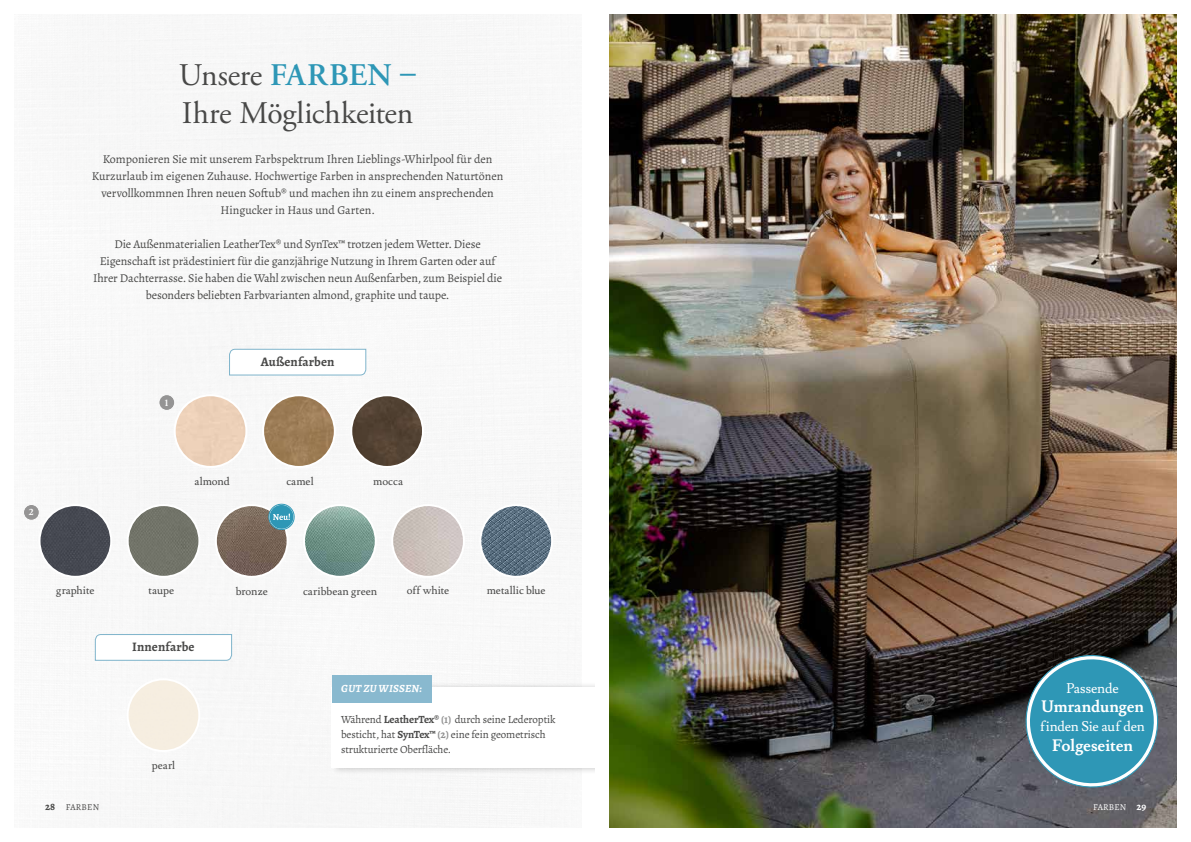
<style>
.page{position:relative;width:1191px;height:842px;background:#fff}
.page>*{position:absolute;margin:0;border:0;box-sizing:border-box;transform-origin:0 0}
.t1{font:31.5px/38px "Adobe Garamond Pro";letter-spacing:-.01em;color:#484847}
.t2{font:700 16.3px "Lusitana";letter-spacing:-.015em;color:#fff}
.t3{font:13.9px "Lusitana";letter-spacing:-.015em;color:#fff}
.t4{font:700 13px "Alegreya";letter-spacing:.01em;color:#484847}
.t5{font:12px/17px "Alegreya";letter-spacing:-.01em;color:#484847;text-align:center}
.t6{font:11px/15px "Alegreya";letter-spacing:-.01em;color:#484847}
.t7{font:11px "Lusitana";color:#484847}
.t8{font:italic 700 11px "Alegreya";letter-spacing:.02em;color:#fff}
.t9{font:9px "Alegreya";color:#484847}
.t10{font:9px "Alegreya";letter-spacing:.02em;color:#fff}
.t11{font:700 9px "Lusitana";color:#fff}
.s1{font-weight:600;color:#2e97b6}
.s2{font-weight:700;font-size:10.5px}
.s3{font-weight:700}
.s4{font-weight:700;color:#919191}
</style>
<div class="page">
<div style="left:331px;top:681px;width:287px;height:94px;background:#000;opacity:.2"></div>
<div style="left:331px;top:687px;width:275px;height:81px;background:#fff"></div>
<div style="left:331px;top:675px;width:100px;height:28px;background:#89b9cf"></div>
<div style="left:595px;top:0;width:38px;height:842px;background:#fff"></div>
<svg style="left:158px;top:394px;width:17px;height:17px"></svg>
<svg style="left:23px;top:504px;width:17px;height:17px"></svg>
<svg style="left:229px;top:349px;width:137px;height:26px"></svg>
<div style="left:128px;top:679px;width:71px;height:72px;background:#f6eee0;border-radius:36px"></div>
<div style="left:127px;top:678px;width:73px;height:74px;border:2px solid #fff;border-radius:50%"></div>
<svg style="left:95px;top:634px;width:137px;height:26px"></svg>
<img style="left:609px;top:14px;width:567px;height:814px">
<svg style="left:1017px;top:647px;width:149px;height:147px"></svg>
<div style="left:175px;top:395px;width:71px;height:72px;background:#edd1b9;border-radius:36px"></div>
<div style="left:174px;top:394px;width:73px;height:74px;border:2px solid #fff;border-radius:50%"></div>
<img style="left:351px;top:395px;width:72px;height:72px;border-radius:36px">
<div style="left:350px;top:394px;width:74px;height:74px;border:2px solid #fff;border-radius:50%"></div>
<img style="left:263px;top:395px;width:72px;height:72px;border-radius:36px">
<div style="left:262px;top:394px;width:74px;height:74px;border:2px solid #fff;border-radius:50%"></div>
<img style="left:128px;top:505px;width:71px;height:72px;border-radius:36px">
<div style="left:127px;top:504px;width:73px;height:74px;border:2px solid #fff;border-radius:50%"></div>
<img style="left:216px;top:505px;width:71px;height:72px;border-radius:36px">
<div style="left:215px;top:504px;width:73px;height:74px;border:2px solid #fff;border-radius:50%"></div>
<img style="left:304px;top:505px;width:72px;height:72px;border-radius:36px">
<div style="left:303px;top:504px;width:74px;height:74px;border:2px solid #fff;border-radius:50%"></div>
<img style="left:39px;top:505px;width:72px;height:72px;border-radius:36px">
<div style="left:38px;top:504px;width:74px;height:74px;border:2px solid #fff;border-radius:50%"></div>
<img style="left:392px;top:505px;width:72px;height:72px;border-radius:36px">
<div style="left:391px;top:504px;width:74px;height:74px;border:2px solid #fff;border-radius:50%"></div>
<img style="left:480px;top:505px;width:72px;height:71px">
<div style="left:479px;top:504px;width:74px;height:74px;border:2px solid #fff;border-radius:50%"></div>
<svg style="left:267px;top:502px;width:29px;height:29px"></svg>
<p class="t1" style="left:179px;top:57px;width:239px">Unsere <span class="s1">FARBEN –<br></span>Ihre Möglichkeiten</p>
<p class="t5" style="left:92px;top:151px;width:413px">Komponieren Sie mit unserem Farbspektrum Ihren Lieblings-Whirlpool für den Kurzurlaub im eigenen Zuhause. Hochwertige Farben in ansprechenden Naturtönen vervollkommnen Ihren neuen Softub® und machen ihn zu einem ansprechenden Hingucker in Haus und Garten.</p>
<p class="t5" style="left:93px;top:236px;width:410px">Die Außenmaterialien LeatherTex® und SynTex™ trotzen jedem Wetter. Diese Eigenschaft ist prädestiniert für die ganzjährige Nutzung in Ihrem Garten oder auf Ihrer Dachterrasse. Sie haben die Wahl zwischen neun Außenfarben, zum Beispiel die besonders beliebten Farbvarianten almond, graphite und taupe.</p>
<p class="t11" style="left:165px;top:397px;width:5px">1</p>
<p class="t4" style="left:261px;top:354px;width:75px">Außenfarben</p>
<p class="t11" style="left:29px;top:507px;width:6px">2</p>
<p class="t7" style="left:194px;top:475px;width:37px">almond</p>
<p class="t7" style="left:286px;top:475px;width:29px">camel</p>
<p class="t7" style="left:373px;top:475px;width:31px">mocca</p>
<p class="t7" style="left:56px;top:584px;width:40px">graphite</p>
<p class="t7" style="left:149px;top:584px;width:27px">taupe</p>
<p class="t7" style="left:236px;top:584px;width:34px">bronze</p>
<p class="t7" style="left:303px;top:584px;width:76px">caribbean green</p>
<p class="t7" style="left:407px;top:584px;width:44px">off white</p>
<p class="t7" style="left:487px;top:584px;width:60px">metallic blue</p>
<p class="t4" style="left:132px;top:639px;width:64px">Innenfarbe</p>
<p class="t9" style="left:45px;top:801px;width:28px"><span class="s2">28</span> farbe</p>
<p class="t9" style="left:93px;top:801px;width:8px">n</p>
<p class="t7" style="left:152px;top:759px;width:25px">pearl</p>
<p class="t8" style="left:341px;top:680px;width:82px">GUT ZU WISSEN:</p>
<p class="t6" style="left:341px;top:712px;width:216px">Während <span class="s3">LeatherTex®</span> <span class="s4">(1)</span> durch seine Lederoptik besticht, hat <span class="s3">SynTex™</span> <span class="s4">(2)</span> eine fein geometrisch strukturierte Oberfläche.</p>
<p class="t3" style="left:1066px;top:680px;width:54px">Passende</p>
<p class="t2" style="left:1041px;top:696px;width:104px">Umrandungen</p>
<p class="t3" style="left:1040px;top:718px;width:106px">finden Sie auf den</p>
<p class="t2" style="left:1052px;top:735px;width:82px">Folgeseiten</p>
<p class="t10" style="left:1093px;top:801px;width:55px">FARBEN <span class="s2">29</span></p>
</div>
